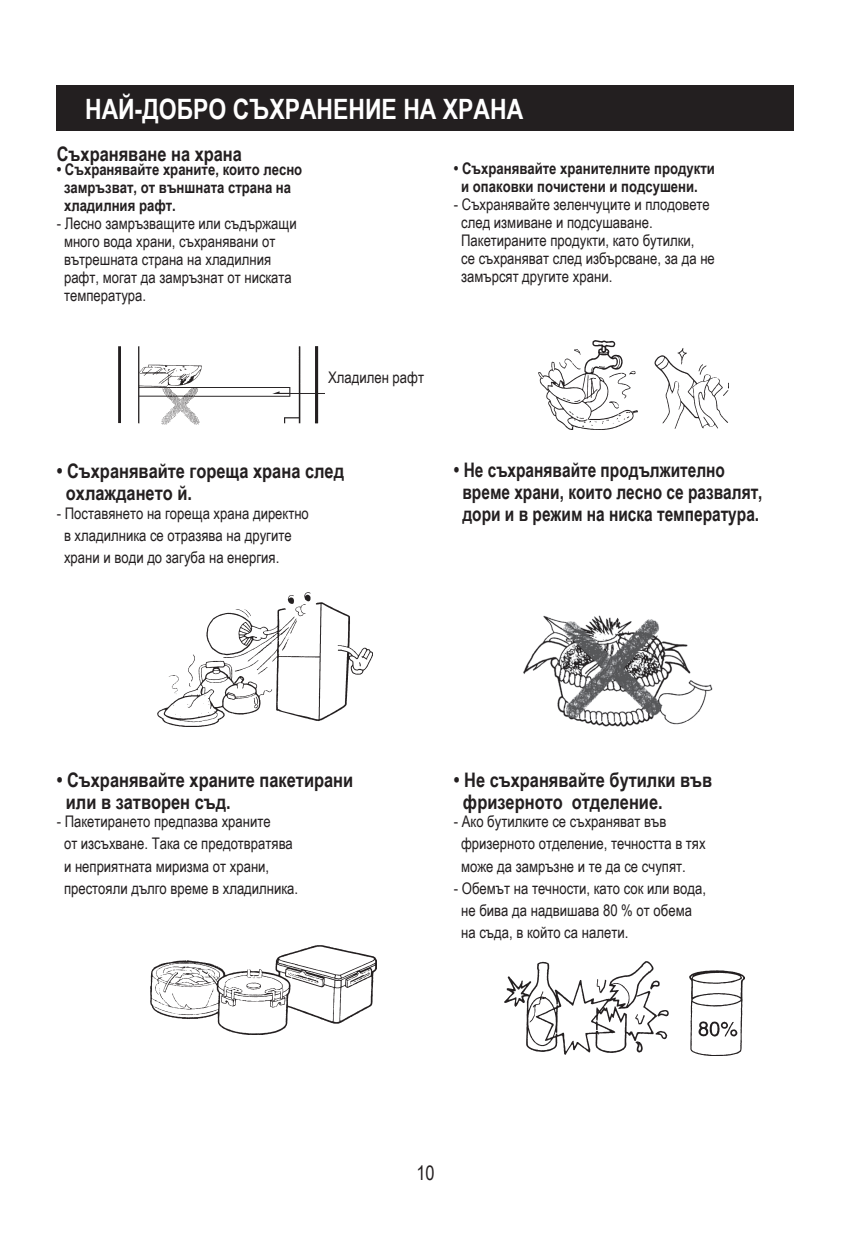
<style>
.page{position:relative;width:851px;height:1248px;background:#fff}
.page>*{position:absolute;margin:0;border:0;box-sizing:border-box;transform-origin:0 0}
.t1{font:700 28px "Arial Narrow";color:#fff}
.t2{font:700 20px/22px "Arial Narrow";color:#231f20}
.t3{font:700 20px/22.2px "Arial Narrow";color:#231f20;scale:.94 1}
.t4{font:20px "Arial Narrow";color:#231f20}
.t5{font:16px/22px "Arial Narrow";color:#231f20}
.t6{font:700 16px/18px "Arial Narrow";color:#231f20}
.s1{font-size:20.2px}
</style>
<div class="page">
<div style="left:57px;top:85px;width:737px;height:45px;background:#231f20"></div>
<img style="left:118px;top:346px;width:206px;height:78px">
<img style="left:538px;top:340px;width:190px;height:89px">
<img style="left:157px;top:592px;width:215px;height:134px">
<img style="left:523px;top:615px;width:190px;height:112px">
<img style="left:150px;top:945px;width:226px;height:89px">
<img style="left:505px;top:961px;width:239px;height:94px">
<h1 class="t1" style="left:85px;top:88px;width:439px">НАЙ-ДОБРО СЪХРАНЕНИЕ НА ХРАНА</h1>
<p class="t2" style="left:57px;top:142px;width:187px">Съхраняване на храна</p>
<p class="t6" style="left:64px;top:160px;width:240px;text-indent:-7px">• Съхранявайте храните, които лесно замръзват, от външната страна на хладилния рафт.</p>
<p class="t5" style="left:64px;top:214px;width:234px;line-height:18px;text-indent:-7px">- Лесно замръзващите или съдържащи много вода храни, съхранявани от вътрешната страна на хладилния рафт, могат да замръзнат от ниската температура.</p>
<p class="t6" style="left:461px;top:158px;width:255px;text-indent:-7px">• Съхранявайте хранителните продукти и опаковки почистени и подсушени.</p>
<p class="t5" style="left:461px;top:194px;width:255px;line-height:18px;text-indent:-7px">- Съхранявайте зеленчуците и плодовете след измиване и подсушаване.<br>Пакетираните продукти, като бутилки,<br>се съхраняват след избърсване, за да не замърсят другите храни.</p>
<p class="t5" style="left:328px;top:365px;width:97px">Хладилен рафт</p>
<p class="t2" style="left:66px;top:459px;width:280px;text-indent:-9px">• Съхранявайте гореща храна след охлаждането й.</p>
<p class="t5" style="left:64px;top:501px;width:246px;text-indent:-7px">- Поставянето на гореща храна директно в хладилника се отразява на другите храни и води до загуба на енергия.</p>
<p class="t3" style="left:462px;top:457px;width:321px;text-indent:-9px"><span class="s1">•</span> Не съхранявайте продължително време храни, които лесно се развалят, дори и в режим на ниска температура.</p>
<p class="t2" style="left:66px;top:767px;width:289px;text-indent:-9px">• Съхранявайте храните пакетирани или в затворен съд.</p>
<p class="t5" style="left:64px;top:810px;width:236px;text-indent:-7px">- Пакетирането предпазва храните<br>от изсъхване. Така се предотвратява и неприятната миризма от храни, престояли дълго време в хладилника.</p>
<p class="t2" style="left:463px;top:767px;width:251px;text-indent:-9px">• Не съхранявайте бутилки във фризерното отделение.</p>
<p class="t5" style="left:461px;top:810px;width:246px;text-indent:-7px">- Ако бутилките се съхраняват във фризерното отделение, течността в тях може да замръзне и те да се счупят.</p>
<p class="t5" style="left:461px;top:876px;width:246px;text-indent:-7px">- Обемът на течности, като сок или вода, не бива да надвишава 80 % от обема на съда, в който са налети.</p>
<p class="t4" style="left:416px;top:1158px;width:20px">10</p>
</div>
